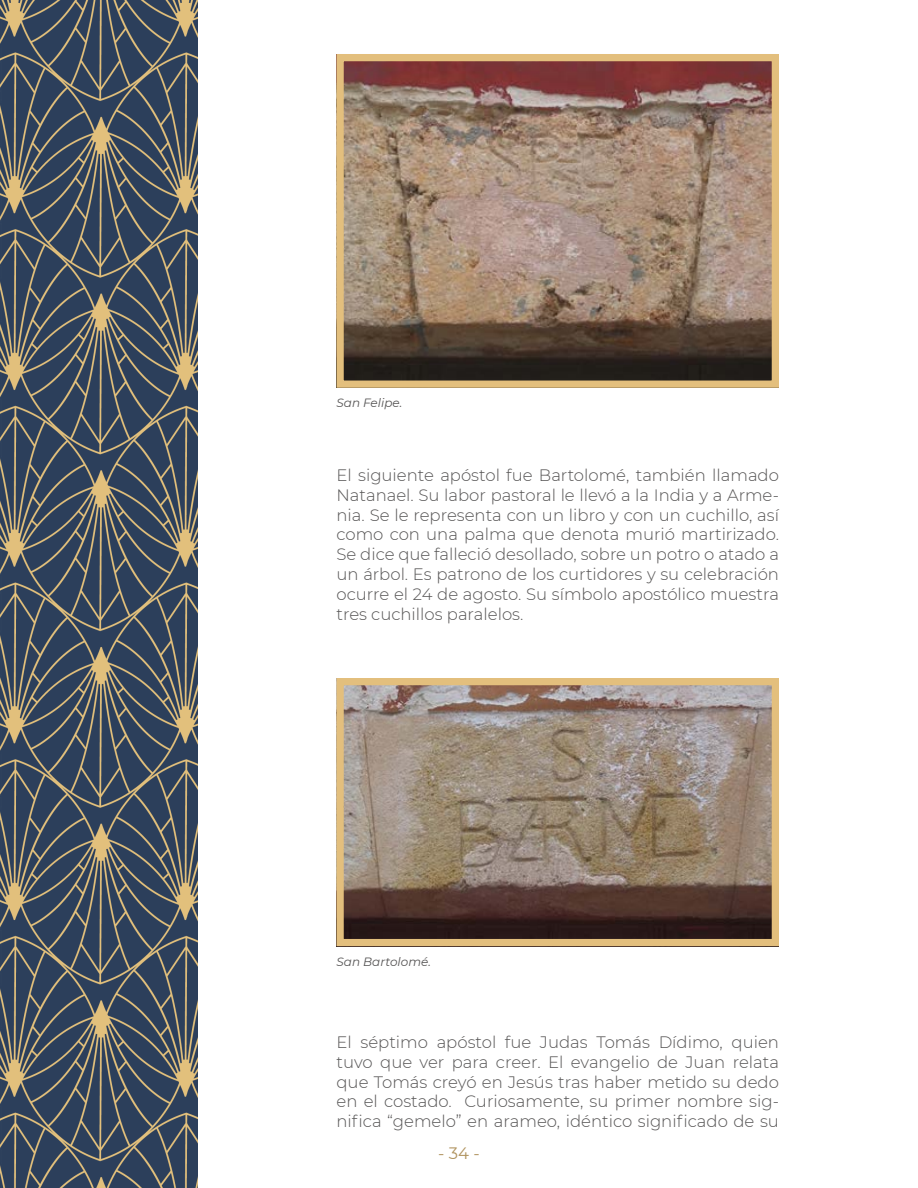
<style>
.page{position:relative;width:918px;height:1188px;background:#fff}
.page>*{position:absolute;margin:0;border:0;box-sizing:border-box;transform-origin:0 0}
.t1{font:300 16.5px/19.8px "Montserrat";color:#555454;text-align:justify}
.t2{font:16.5px "Montserrat";color:#b0935e}
.t3{font:italic 12px "Montserrat";color:#555454}
</style>
<div class="page">
<img style="left:0;top:0;width:198px;height:1188px">
<img style="left:344px;top:62px;width:427px;height:318px">
<img style="left:344px;top:686px;width:427px;height:252px">
<div style="left:336px;top:54px;width:443px;height:334px;border:7px solid #e3bf7d"></div>
<div style="left:336px;top:678px;width:443px;height:268px;border:7px solid #e3bf7d"></div>
<p class="t3" style="left:336px;top:394px;width:67px">San Felipe.</p>
<p class="t1" style="left:336px;top:465px;width:444px">El siguiente apóstol fue Bartolomé, también llamado Natanael. Su labor pastoral le llevó a la India y a Arme&shy;nia. Se le representa con un libro y con un cuchillo, así como con una palma que denota murió martirizado.<br>Se dice que falleció desollado, sobre un potro o atado a un árbol. Es patrono de los curtidores y su celebración ocurre el 24 de agosto. Su símbolo apostólico muestra tres cuchillos paralelos.</p>
<p class="t3" style="left:336px;top:953px;width:96px">San Bartolomé.</p>
<p class="t1" style="left:337px;top:1032px;width:444px">El séptimo apóstol fue Judas Tomás Dídimo, quien tuvo que ver para creer. El evangelio de Juan relata que Tomás creyó en Jesús tras haber metido su dedo en el costado. Curiosamente, su primer nombre sig&shy;nifica “gemelo” en arameo, idéntico significado de su</p>
<p class="t2" style="left:438px;top:1142px;width:43px">- 34 -</p>
</div>
